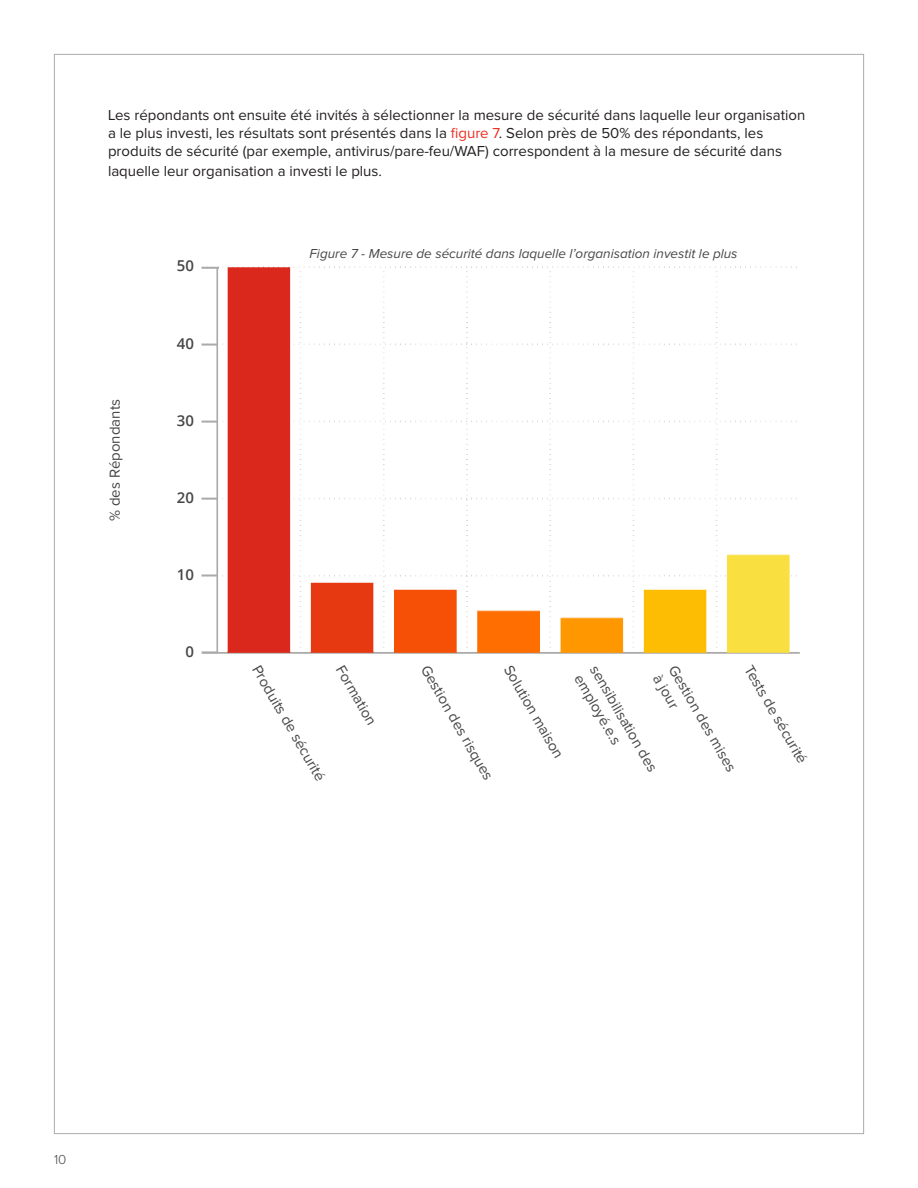
<style>
.page{position:relative;width:918px;height:1188px;background:#fff}
.page>*{position:absolute;margin:0;border:0;box-sizing:border-box;transform-origin:0 0}
.t1{font:15px/18px "Proxima Nova";color:#231f20}
.t2{font:15px/18px "Proxima Nova";color:#454646}
.t3{font:600 15px "Open Sans";color:#454646}
.t4{font:italic 13.5px "Proxima Nova";color:#454646}
.t5{font:300 13.5px "Proxima Nova";color:#454646}
.s1{color:#ee2e22}
</style>
<div class="page">
<img style="left:202px;top:266px;width:598px;height:388px">
<svg style="left:202px;top:651px;width:16px;height:2px"></svg>
<hr style="left:202px;top:574px;width:16px;height:3px;background:#aaabab">
<svg style="left:202px;top:498px;width:16px;height:2px"></svg>
<svg style="left:202px;top:421px;width:16px;height:2px"></svg>
<svg style="left:202px;top:344px;width:16px;height:2px"></svg>
<svg style="left:202px;top:267px;width:17px;height:2px"></svg>
<p class="t1" style="left:108px;top:106px;width:699px">Les répondants ont ensuite été invités à sélectionner la mesure de sécurité dans laquelle leur organisation a le plus investi, les résultats sont présentés dans la <span class="s1">figure 7</span>. Selon près de 50% des répondants, les produits de sécurité (par exemple, antivirus/pare-feu/WAF) correspondent à la mesure de sécurité dans</p>
<p class="t1" style="left:108px;top:162px;width:276px">laquelle leur organisation a investi le plus.</p>
<p class="t2" style="left:106px;top:521px;width:124px;rotate:-90deg">% des Répondants</p>
<p class="t3" style="left:177px;top:256px;width:19px">50</p>
<p class="t3" style="left:177px;top:333px;width:19px">40</p>
<p class="t3" style="left:177px;top:410px;width:19px">30</p>
<p class="t3" style="left:177px;top:488px;width:19px">20</p>
<p class="t3" style="left:177px;top:565px;width:19px">10</p>
<p class="t3" style="left:185px;top:641px;width:10px">0</p>
<p class="t4" style="left:310px;top:247px;width:430px">Figure 7 - Mesure de sécurité dans laquelle l’organisation investit le plus</p>
<p class="t2" style="left:263px;top:662px;width:133px;rotate:60deg">Produits de sécurité</p>
<p class="t2" style="left:347px;top:662px;width:68px;rotate:60deg">Formation</p>
<p class="t2" style="left:432px;top:662px;width:132px;rotate:60deg">Gestion des risques</p>
<p class="t2" style="left:515px;top:662px;width:106px;rotate:60deg">Solution maison</p>
<p class="t2" style="left:601px;top:662px;width:122px;rotate:60deg">sensibilisation des employé.e.s</p>
<p class="t2" style="left:680px;top:662px;width:122px;rotate:60deg">Gestion des mises à jour</p>
<p class="t2" style="left:755px;top:662px;width:112px;rotate:60deg">Tests de sécurité</p>
<p class="t5" style="left:54px;top:1153px;width:14px">10</p>
</div>
